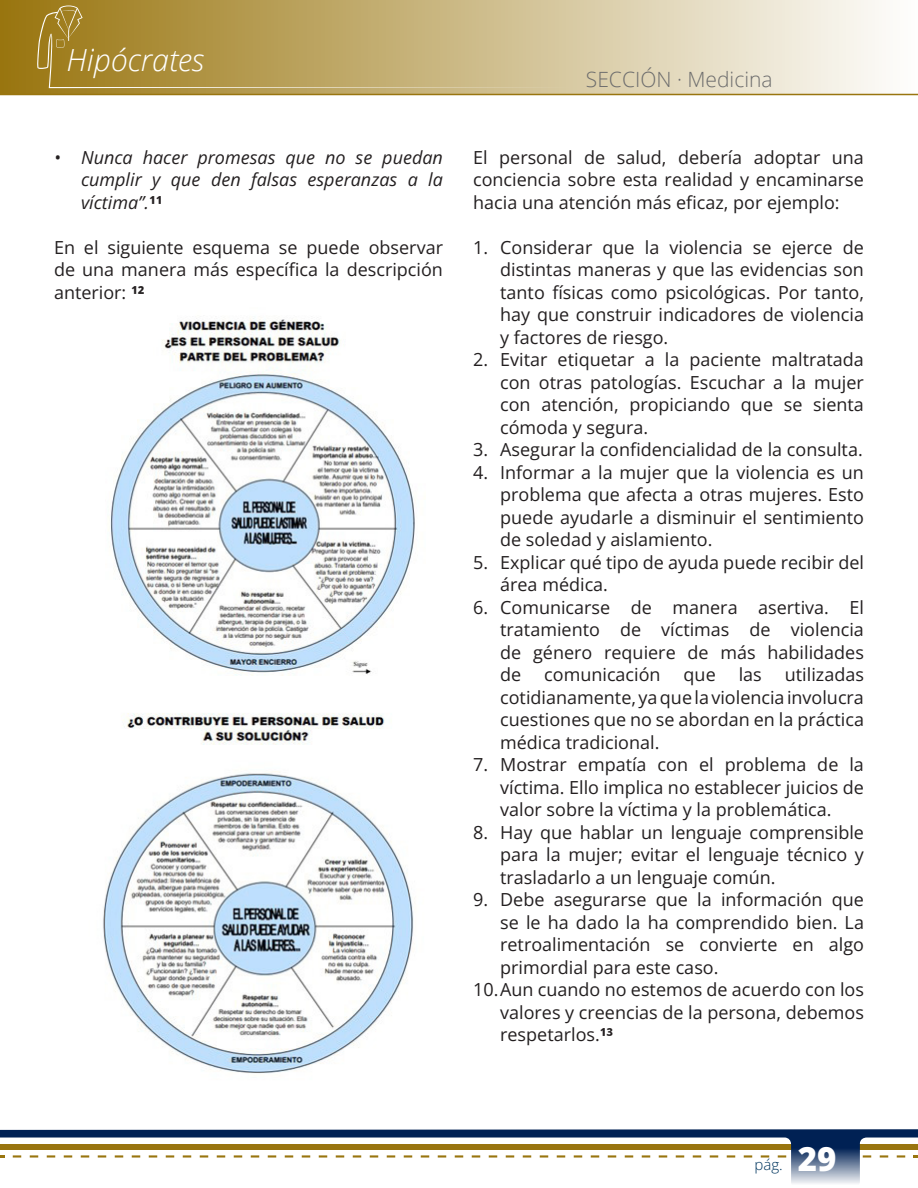
<style>
.page{position:relative;width:918px;height:1188px;background:#fff}
.page>*{position:absolute;margin:0;border:0;box-sizing:border-box;transform-origin:0 0}
.t1{font:italic 300 30.45px "Open Sans";color:#fff}
.t2{font:300 21px "Open Sans";color:#6d6d6d}
.t3{font:18px/22.5px "Open Sans";color:#231f20;text-align:justify}
.t4{font:italic 18px/22.5px "Open Sans";color:#231f20;text-align:justify}
.t5{font:300 15px "Open Sans";color:#00365f}
.s1{font-weight:700;font-style:normal}
.s2{font-weight:700}
.s3{font-weight:800;font-size:33px;color:#fff}
</style>
<div class="page">
<div style="left:0;top:0;width:918px;height:94px;background:linear-gradient(to right,#99750f,#fefefd)"></div>
<svg style="left:37px;top:6px;width:537px;height:82px;background:#bba460"></svg>
<hr style="left:0;top:94px;width:918px;height:1px;background:#99750f">
<svg style="left:0;top:1129px;width:918px;height:55px"></svg>
<img style="left:110px;top:318px;width:305px;height:358px">
<img style="left:103px;top:713px;width:311px;height:361px">
<h1 class="t1" style="left:67px;top:39px;width:139px">Hipócrates</h1>
<p class="t4" style="left:81px;top:145px;width:363px;text-indent:-27px">• Nunca hacer promesas que no se puedan cumplir y que den falsas esperanzas a la víctima”.<span class="s1">11</span></p>
<p class="t3" style="left:54px;top:236px;width:391px">En el siguiente esquema se puede observar de una manera más específica la descripción anterior: <span class="s2">12</span></p>
<p class="t2" style="left:586px;top:65px;width:188px">SECCIÓN · Medicina</p>
<p class="t3" style="left:473px;top:146px;width:392px">El personal de salud, debería adoptar una conciencia sobre esta realidad y encaminarse hacia una atención más eficaz, por ejemplo:</p>
<p class="t3" style="left:500px;top:236px;width:365px;text-indent:-27px">1. Considerar que la violencia se ejerce de distintas maneras y que las evidencias son tanto físicas como psicológicas. Por tanto, hay que construir indicadores de violencia y factores de riesgo.</p>
<p class="t3" style="left:500px;top:348px;width:365px;text-indent:-27px">2. Evitar etiquetar a la paciente maltratada con otras patologías. Escuchar a la mujer con atención, propiciando que se sienta cómoda y segura.</p>
<p class="t3" style="left:473px;top:438px;width:391px">3. Asegurar la confidencialidad de la consulta.</p>
<p class="t3" style="left:500px;top:461px;width:365px;text-indent:-27px">4. Informar a la mujer que la violencia es un problema que afecta a otras mujeres. Esto puede ayudarle a disminuir el sentimiento de soledad y aislamiento.</p>
<p class="t3" style="left:500px;top:551px;width:365px;text-indent:-27px">5. Explicar qué tipo de ayuda puede recibir del área médica.</p>
<p class="t3" style="left:500px;top:596px;width:365px;text-indent:-27px">6. Comunicarse de manera asertiva. El tratamiento de víctimas de violencia de género requiere de más habilidades de</p>
<p class="t3" style="left:544px;top:663px;width:118px">comunicación</p>
<p class="t3" style="left:684px;top:663px;width:34px">que</p>
<p class="t3" style="left:739px;top:663px;width:25px">las</p>
<p class="t3" style="left:500px;top:663px;width:365px;text-indent:285px">utilizadas cotidianamente, ya que la violencia involucra cuestiones que no se abordan en la práctica médica tradicional.</p>
<p class="t3" style="left:500px;top:753px;width:365px;text-indent:-27px">7. Mostrar empatía con el problema de la víctima. Ello implica no establecer juicios de valor sobre la víctima y la problemática.</p>
<p class="t3" style="left:500px;top:821px;width:365px;text-indent:-27px">8. Hay que hablar un lenguaje comprensible para la mujer; evitar el lenguaje técnico y trasladarlo a un lenguaje común.</p>
<p class="t3" style="left:500px;top:888px;width:365px;text-indent:-27px">9. Debe asegurarse que la información que se le ha dado la ha comprendido bien. La retroalimentación se convierte en algo primordial para este caso.</p>
<p class="t3" style="left:500px;top:978px;width:365px;text-indent:-27px">10.Aun cuando no estemos de acuerdo con los valores y creencias de la persona, debemos respetarlos.<span class="s2">13</span></p>
<p class="t5" style="left:755px;top:1154px;width:83px">pág. <span class="s3">29</span></p>
</div>
